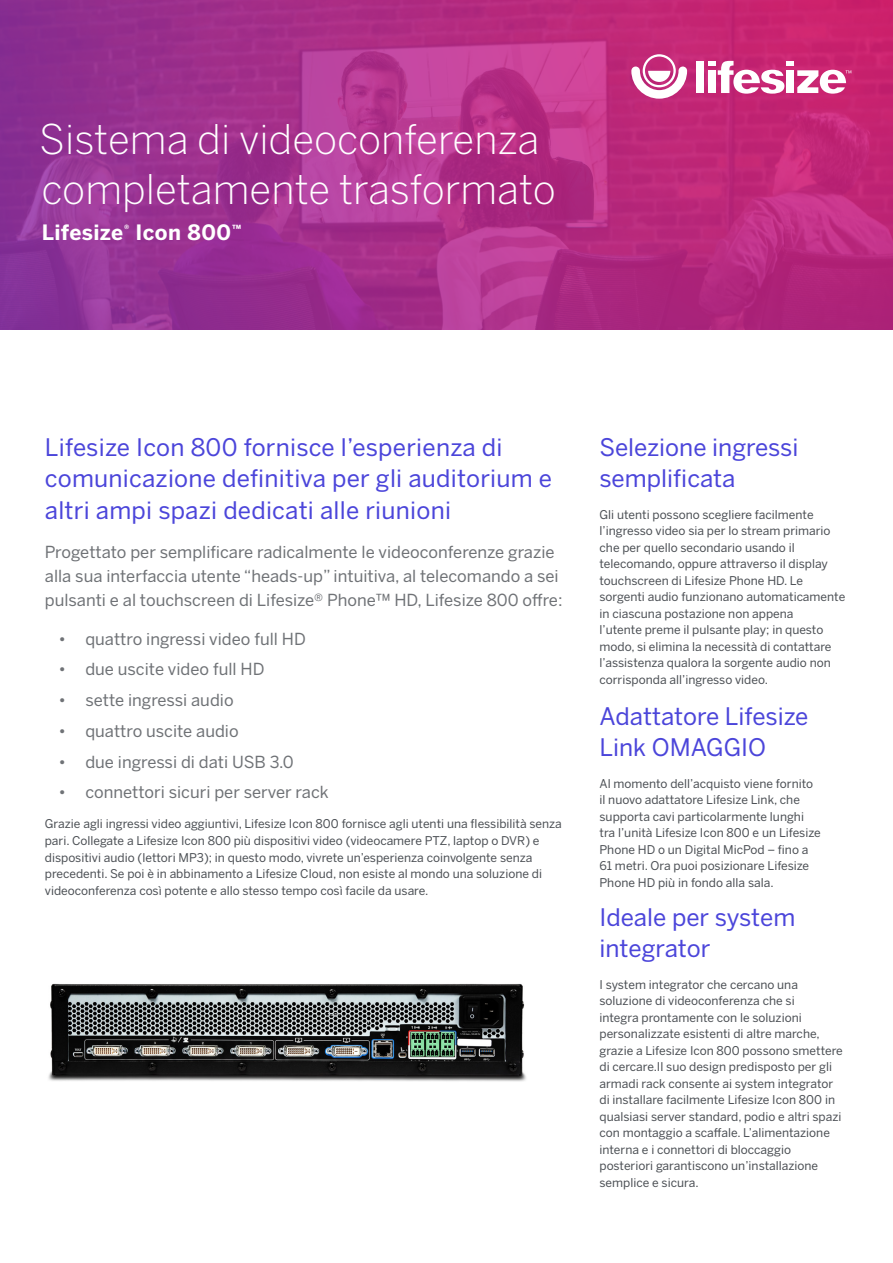
<style>
.page{position:relative;width:893px;height:1263px;background:#fff}
.page>*{position:absolute;margin:0;border:0;box-sizing:border-box;transform-origin:0 0}
.t1{font:300 40.5px/49.5px "Benton Sans";color:#fff}
.t2{font:24px/31.5px "Benton Sans";color:#4b45da}
.t3{font:700 21px "Benton Sans";letter-spacing:.015em;color:#fff}
.Intro_Copy{font:16.5px/24px "Benton Sans";color:#6f7276}
.Copy{font:12px/16.5px "Benton Sans";color:#4b4f54}
</style>
<div class="page">
<svg style="left:0;top:0;width:893px;height:330px;background:#ac2f88"></svg>
<svg style="left:631px;top:54px;width:56px;height:45px"></svg>
<div style="left:696px;top:62px;width:8px;height:31px;background:#fff"></div>
<svg style="left:708px;top:61px;width:143px;height:33px"></svg>
<img style="left:48px;top:983px;width:478px;height:99px">
<h1 class="t1" style="left:39px;top:114px;width:518px">Sistema di videoconferenza completamente trasformato</h1>
<h3 class="t3" style="left:42px;top:219px;width:201px">Lifesize<sup>®</sup> Icon 800<sup>™</sup></h3>
<h3 class="t2" style="left:45px;top:431px;width:509px">Lifesize Icon 800 fornisce l’esperienza di comunicazione definitiva per gli auditorium e altri ampi spazi dedicati alle riunioni</h3>
<p class="Intro_Copy" style="left:45px;top:539px;width:519px">Progettato per semplificare radicalmente le videoconferenze grazie alla sua interfaccia utente “heads-up” intuitiva, al telecomando a sei pulsanti e al touchscreen di Lifesize® Phone™ HD, Lifesize 800 offre:</p>
<p class="Intro_Copy" style="left:58px;top:626px;width:249px">• quattro ingressi video full HD</p>
<p class="Intro_Copy" style="left:58px;top:657px;width:208px">• due uscite video full HD</p>
<p class="Intro_Copy" style="left:58px;top:688px;width:177px">• sette ingressi audio</p>
<p class="Intro_Copy" style="left:58px;top:719px;width:182px">• quattro uscite audio</p>
<p class="Intro_Copy" style="left:58px;top:749px;width:237px">• due ingressi di dati USB 3.0</p>
<p class="Intro_Copy" style="left:58px;top:780px;width:272px">• connettori sicuri per server rack</p>
<p class="Copy" style="left:45px;top:816px;width:518px">Grazie agli ingressi video aggiuntivi, Lifesize Icon 800 fornisce agli utenti una flessibilità senza pari. Collegate a Lifesize Icon 800 più dispositivi video (videocamere PTZ, laptop o DVR) e dispositivi audio (lettori MP3); in questo modo, vivrete un’esperienza coinvolgente senza precedenti. Se poi è in abbinamento a Lifesize Cloud, non esiste al mondo una soluzione di videoconferenza così potente e allo stesso tempo così facile da usare.</p>
<h3 class="t2" style="left:599px;top:431px;width:200px">Selezione ingressi semplificata</h3>
<p class="Copy" style="left:599px;top:506px;width:247px">Gli utenti possono scegliere facilmente l’ingresso video sia per lo stream primario che per quello secondario usando il telecomando, oppure attraverso il display touchscreen di Lifesize Phone HD. Le sorgenti audio funzionano automaticamente in ciascuna postazione non appena<br>l’utente preme il pulsante play; in questo modo, si elimina la necessità di contattare l’assistenza qualora la sorgente audio non corrisponda all’ingresso video.</p>
<h3 class="t2" style="left:599px;top:700px;width:210px">Adattatore Lifesize<br>Link OMAGGIO</h3>
<p class="Copy" style="left:599px;top:775px;width:223px">Al momento dell’acquisto viene fornito il nuovo adattatore Lifesize Link, che supporta cavi particolarmente lunghi tra l’unità Lifesize Icon 800 e un Lifesize Phone HD o un Digital MicPod – fino a 61 metri. Ora puoi posizionare Lifesize Phone HD più in fondo alla sala.</p>
<h3 class="t2" style="left:599px;top:901px;width:197px">Ideale per system integrator</h3>
<p class="Copy" style="left:599px;top:976px;width:245px">I system integrator che cercano una soluzione di videoconferenza che si<br>integra prontamente con le soluzioni personalizzate esistenti di altre marche, grazie a Lifesize Icon 800 possono smettere di cercare.Il suo design predisposto per gli armadi rack consente ai system integrator di installare facilmente Lifesize Icon 800 in qualsiasi server standard, podio e altri spazi con montaggio a scaffale. L’alimentazione interna e i connettori di bloccaggio posteriori garantiscono un’installazione semplice e sicura.</p>
</div>
